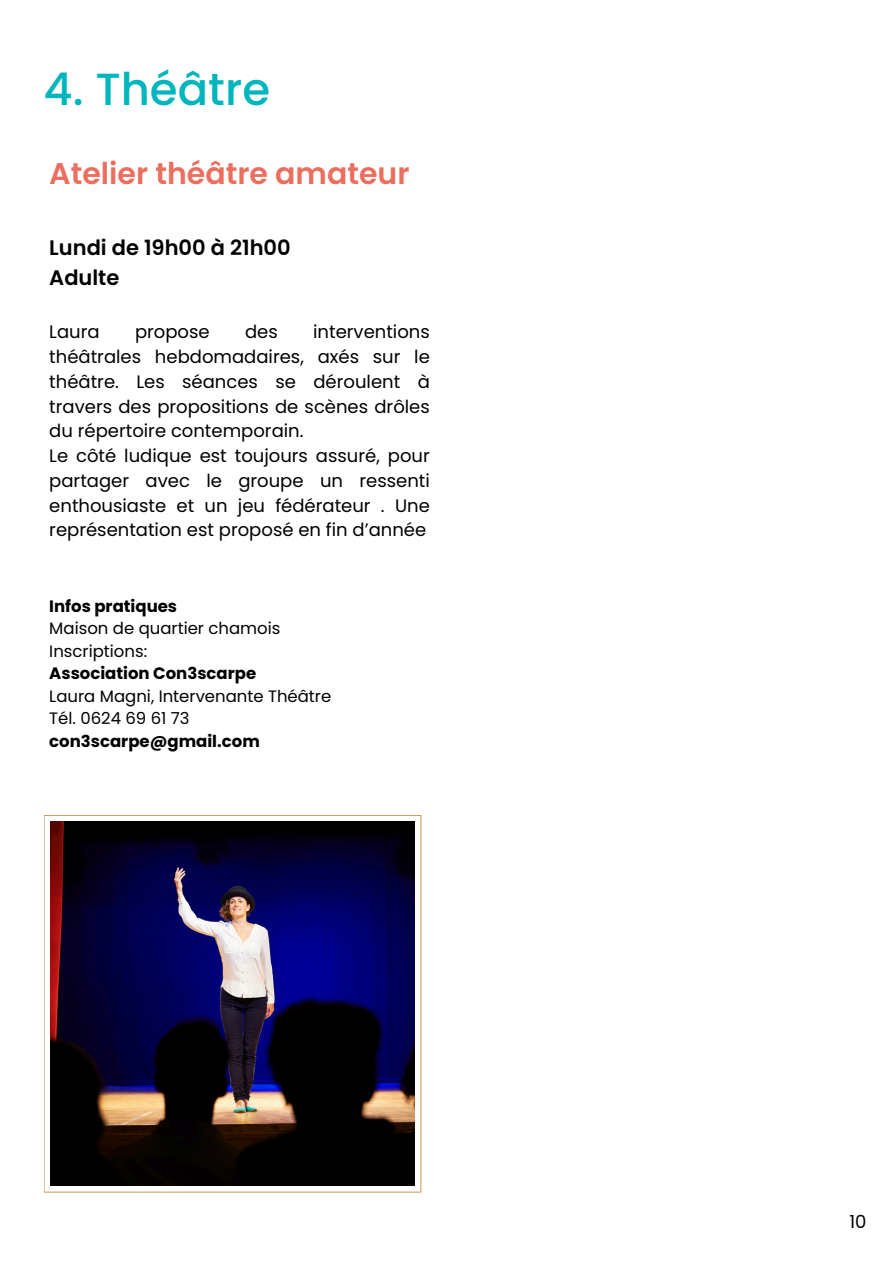
<style>
.page{position:relative;width:894px;height:1264px;background:#fff}
.page>*{position:absolute;margin:0;border:0;box-sizing:border-box;transform-origin:0 0}
.t1{font:500 45px "Poppins";color:#00b6bd}
.t2{font:600 30px "Poppins";color:#ec6e5f}
.t3{font:600 21px/29.2px "Poppins";color:#000}
.t4{font:18px/24.8px "Poppins";color:#000}
.t5{font:16.5px/22.5px "Poppins";color:#000}
.t6{font:700 16.5px "Poppins";color:#000}
</style>
<div class="page">
<svg style="left:44px;top:815px;width:377px;height:377px;background:#261f40"></svg>
<h1 class="t1" style="left:44px;top:58px;width:228px">4. Théâtre</h1>
<h2 class="t2" style="left:49px;top:153px;width:361px">Atelier théâtre amateur</h2>
<p class="t3" style="left:49px;top:233px;width:243px">Lundi de 19h00 à 21h00<br>Adulte</p>
<p class="t4" style="left:49px;top:319px;width:382px;text-indent:264px">interventions théâtrales hebdomadaires, axés sur le théâtre. Les séances se déroulent à travers des propositions de scènes drôles du répertoire contemporain.<br>Le côté ludique est toujours assuré, pour partager avec le groupe un ressenti enthousiaste et un jeu fédérateur . Une représentation est proposé en fin d’année</p>
<p class="t4" style="left:49px;top:319px;width:52px">Laura</p>
<p class="t4" style="left:135px;top:319px;width:76px">propose</p>
<p class="t4" style="left:245px;top:319px;width:34px">des</p>
<p class="t6" style="left:49px;top:594px;width:129px">Infos pratiques</p>
<p class="t5" style="left:49px;top:617px;width:233px">Maison de quartier chamois<br>Inscriptions:</p>
<p class="t6" style="left:49px;top:662px;width:208px">Association Con3scarpe</p>
<p class="t5" style="left:49px;top:684px;width:283px">Laura Magni, Intervenante Théâtre<br>Tél. 0624 69 61 73</p>
<p class="t6" style="left:49px;top:729px;width:212px">con3scarpe@gmail.com</p>
<p class="t4" style="left:849px;top:1209px;width:19px">10</p>
</div>
